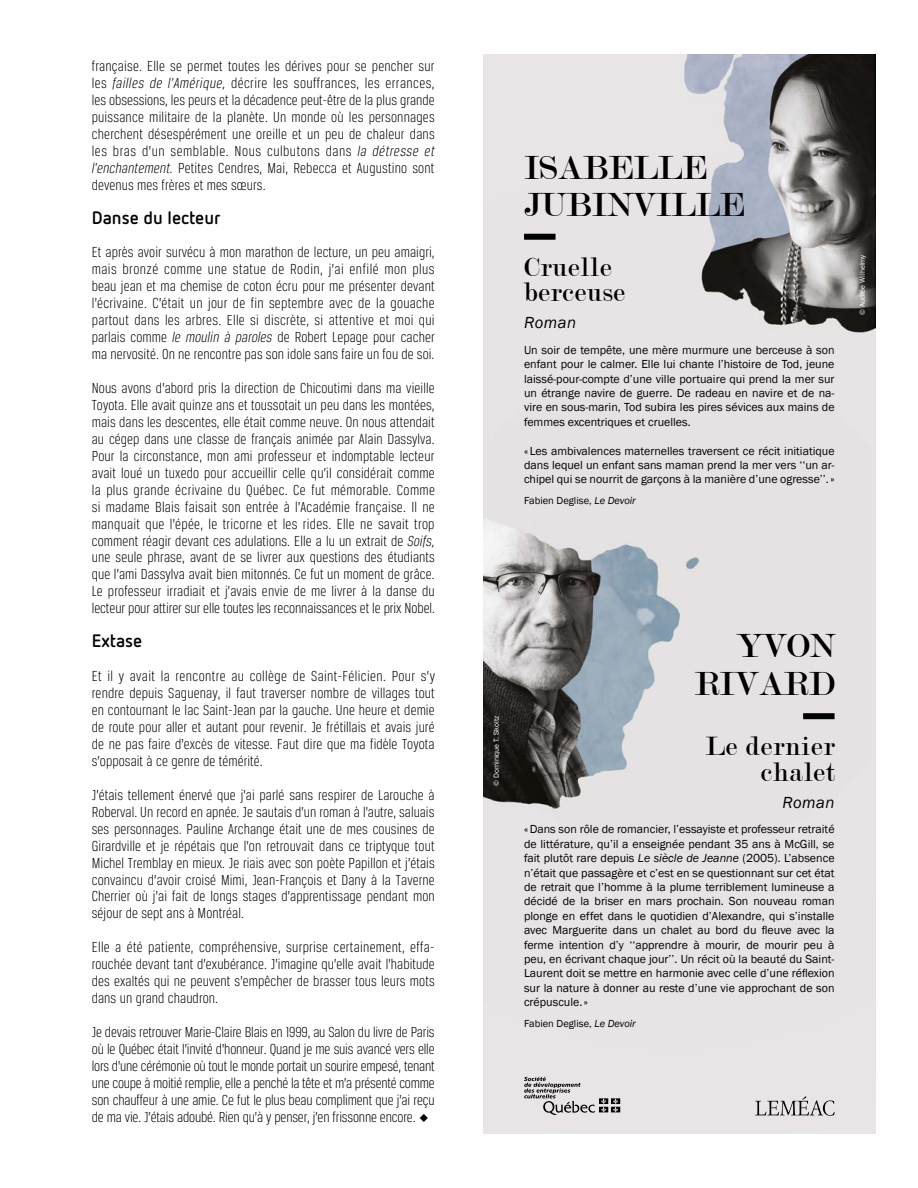
<style>
.page{position:relative;width:918px;height:1188px;background:#fff}
.page>*{position:absolute;margin:0;border:0;box-sizing:border-box;transform-origin:0 0}
.t1{font:36px/37.5px "Modern";color:#000}
.t2{font:28.5px/25.5px "Modern";letter-spacing:.03em;color:#000}
.t3{font:700 18px "Netto OT";color:#000}
.t4{font:italic 16.5px "Franklin Gothic";letter-spacing:.03em;color:#000}
.t5{font:300 15.45px/17px "Breuer Condensed";letter-spacing:.005em;color:#000;text-align:justify}
.t6{font:12px/14.4px "Franklin Gothic";color:#000;text-align:justify}
.t7{font:10.5px "Franklin Gothic";color:#000}
.t8{font:7.5px "Franklin Gothic";color:#fff}
.s1{font-style:italic}
.s2{font-family:"Monotype Sorts";font-weight:400;font-size:11.25px}
</style>
<div class="page">
<img style="left:484px;top:54px;width:391px;height:1080px">
<div style="left:524px;top:234px;width:32px;height:6px;background:#000"></div>
<div style="left:803px;top:713px;width:32px;height:6px;background:#000"></div>
<svg style="left:755px;top:1096px;width:80px;height:20px;background:#bdbabb"></svg>
<svg style="left:524px;top:1077px;width:96px;height:38px;background:#bfbcbd"></svg>
<p class="t5" style="left:92px;top:57px;width:345px">française. Elle se permet toutes les dérives pour se pencher sur les <span class="s1">failles de l’Amérique,</span> décrire les souffrances, les errances, les obsessions, les peurs et la décadence peut-être de la plus grande puissance militaire de la planète. Un monde où les personnages cherchent désespérément une oreille et un peu de chaleur dans les bras d’un semblable. Nous culbutons dans <span class="s1">la détresse et l’enchantement.</span> Petites Cendres, Mai, Rebecca et Augustino sont devenus mes frères et mes sœurs.</p>
<p class="t3" style="left:92px;top:206px;width:130px">Danse du lecteur</p>
<p class="t5" style="left:92px;top:244px;width:344px">Et après avoir survécu à mon marathon de lecture, un peu amaigri, mais bronzé comme une statue de Rodin, j’ai enfilé mon plus beau jean et ma chemise de coton écru pour me présenter devant l’écrivaine. C’était un jour de fin septembre avec de la gouache partout dans les arbres. Elle si discrète, si attentive et moi qui parlais comme <span class="s1">le moulin à paroles</span> de Robert Lepage pour cacher ma nervosité. On ne rencontre pas son idole sans faire un fou de soi.</p>
<p class="t5" style="left:92px;top:379px;width:345px">Nous avons d’abord pris la direction de Chicoutimi dans ma vieille Toyota. Elle avait quinze ans et toussotait un peu dans les montées, mais dans les descentes, elle était comme neuve. On nous attendait au cégep dans une classe de français animée par Alain Dassylva.<br>Pour la circonstance, mon ami professeur et indomptable lecteur avait loué un tuxedo pour accueillir celle qu’il considérait comme la plus grande écrivaine du Québec. Ce fut mémorable. Comme si madame Blais faisait son entrée à l’Académie française. Il ne manquait que l’épée, le tricorne et les rides. Elle ne savait trop comment réagir devant ces adulations. Elle a lu un extrait de <span class="s1">Soifs, </span>une seule phrase, avant de se livrer aux questions des étudiants que l’ami Dassylva avait bien mitonnés. Ce fut un moment de grâce.<br>Le professeur irradiait et j’avais envie de me livrer à la danse du lecteur pour attirer sur elle toutes les reconnaissances et le prix Nobel.</p>
<p class="t3" style="left:92px;top:630px;width:52px">Extase</p>
<p class="t5" style="left:92px;top:668px;width:345px">Et il y avait la rencontre au collège de Saint-Félicien. Pour s’y rendre depuis Saguenay, il faut traverser nombre de villages tout en contournant le lac Saint-Jean par la gauche. Une heure et demie de route pour aller et autant pour revenir. Je frétillais et avais juré de ne pas faire d’excès de vitesse. Faut dire que ma fidèle Toyota s’opposait à ce genre de témérité.</p>
<p class="t5" style="left:92px;top:786px;width:344px">J’étais tellement énervé que j’ai parlé sans respirer de Larouche à Roberval. Un record en apnée. Je sautais d’un roman à l’autre, saluais ses personnages. Pauline Archange était une de mes cousines de Girardville et je répétais que l’on retrouvait dans ce triptyque tout Michel Tremblay en mieux. Je riais avec son poète Papillon et j’étais convaincu d’avoir croisé Mimi, Jean-François et Dany à la Taverne Cherrier où j’ai fait de longs stages d’apprentissage pendant mon séjour de sept ans à Montréal.</p>
<p class="t5" style="left:92px;top:939px;width:344px">Elle a été patiente, compréhensive, surprise certainement, effa&shy;rouchée devant tant d’exubérance. J’imagine qu’elle avait l’habitude des exaltés qui ne peuvent s’empêcher de brasser tous leurs mots dans un grand chaudron.</p>
<p class="t5" style="left:92px;top:1023px;width:344px">Je devais retrouver Marie-Claire Blais en 1999, au Salon du livre de Paris où le Québec était l’invité d’honneur. Quand je me suis avancé vers elle lors d’une cérémonie où tout le monde portait un sourire empesé, tenant une coupe à moitié remplie, elle a penché la tête et m’a présenté comme son chauffeur à une amie. Ce fut le plus beau compliment que j’ai reçu de ma vie. J’étais adoubé. Rien qu’à y penser, j’en frissonne encore. <span class="s2">u</span></p>
<h1 class="t1" style="left:524px;top:149px;width:222px">ISABELLE<br>JUBINVILLE</h1>
<h2 class="t2" style="left:524px;top:254px;width:102px">Cruelle berceuse</h2>
<p class="t4" style="left:524px;top:312px;width:54px">Roman</p>
<p class="t6" style="left:524px;top:343px;width:312px">Un soir de tempête, une mère murmure une berceuse à son enfant pour le calmer. Elle lui chante l’histoire de Tod, jeune laissé-pour-compte d’une ville portuaire qui prend la mer sur un étrange navire de guerre. De radeau en navire et de na&shy;vire en sous-marin, Tod subira les pires sévices aux mains de femmes excentriques et cruelles.</p>
<p class="t6" style="left:524px;top:444px;width:312px">« Les ambivalences maternelles traversent ce récit initiatique dans lequel un enfant sans maman prend la mer vers ‘‘un ar&shy;chipel qui se nourrit de garçons à la manière d’une ogresse’’. »</p>
<p class="t7" style="left:524px;top:494px;width:113px">Fabien Deglise, <span class="s1">Le Devoir</span></p>
<p class="t8" style="left:858px;top:315px;width:62px;rotate:-90deg">© Audrée Wilhelmy</p>
<p class="t8" style="left:492px;top:786px;width:71px;rotate:-90deg">© Dominique T. Skoltz</p>
<h1 class="t1" style="left:694px;top:628px;width:142px;text-align:right">YVON<br>RIVARD</h1>
<h2 class="t2" style="left:706px;top:734px;width:130px;text-align:right">Le dernier chalet</h2>
<p class="t4" style="left:783px;top:792px;width:54px">Roman</p>
<p class="t6" style="left:524px;top:822px;width:312px">« Dans son rôle de romancier, l’essayiste et professeur retraité de littérature, qu’il a enseignée pendant 35 ans à McGill, se fait plutôt rare depuis <span class="s1">Le siècle de Jeanne</span> (2005). L’absence n’était que passagère et c’est en se questionnant sur cet état de retrait que l’homme à la plume terriblement lumineuse a décidé de la briser en mars prochain. Son nouveau roman plonge en effet dans le quotidien d’Alexandre, qui s’installe avec Marguerite dans un chalet au bord du fleuve avec la ferme intention d’y ‘‘apprendre à mourir, de mourir peu à peu, en écrivant chaque jour’’. Un récit où la beauté du Saint-Laurent doit se mettre en harmonie avec celle d’une réflexion sur la nature à donner au reste d’une vie approchant de son crépuscule. »</p>
<p class="t7" style="left:524px;top:1017px;width:113px">Fabien Deglise, <span class="s1">Le Devoir</span></p>
</div>
